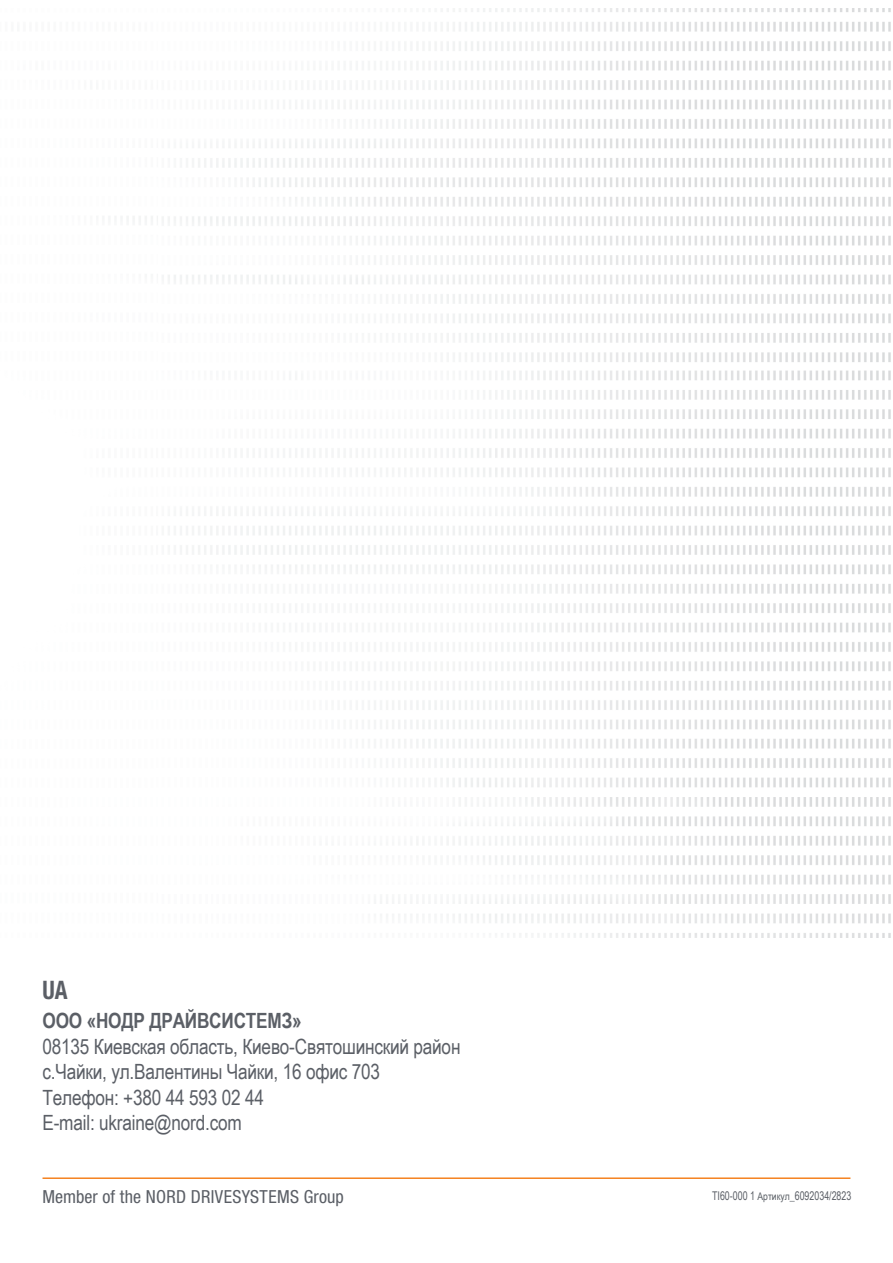
<style>
.page{position:relative;width:893px;height:1263px;background:#fff}
.page>*{position:absolute;margin:0;border:0;box-sizing:border-box;transform-origin:0 0}
.t1{font:700 condensed 25.5px "Helvetica Neue LT Std";color:#5b5f66;scale:.9 1}
.t2{font:21px/25.5px "Arial Narrow";letter-spacing:-.01em;color:#5b5f66}
.t3{font:700 21px "Arial Narrow";letter-spacing:-.01em;color:#5b5f66}
.t4{font:condensed 18px "Helvetica Neue LT Std";letter-spacing:.015em;color:#5b5f66}
.t5{font:12px "Arial Narrow";color:#5b5f66;scale:.9 1}
.s1{font-size:10.5px;color:#5b6066}
</style>
<div class="page">
<img style="left:115px;top:9px;width:776px;height:929px">
<hr style="left:43px;top:1177px;width:807px;height:2px;background:#f58220">
<p class="t1" style="left:43px;top:974px;width:29px">UA</p>
<p class="t3" style="left:43px;top:1005px;width:261px">ООО «НОДР ДРАЙВСИСТЕМЗ»</p>
<p class="t2" style="left:43px;top:1033px;width:419px">08135 Киевская область, Киево-Святошинский район с.Чайки, ул.Валентины Чайки, 16 офис 703<br>Телефон: +380 44 593 02 44<br>E-mail: ukraine@nord.com</p>
<p class="t4" style="left:42px;top:1186px;width:303px">Member of the NORD DRIVESYSTEMS Group</p>
<p class="t5" style="left:712px;top:1187px;width:156px">TI60-000 1 <span class="s1">Артикул</span>_6092034/2823</p>
</div>
